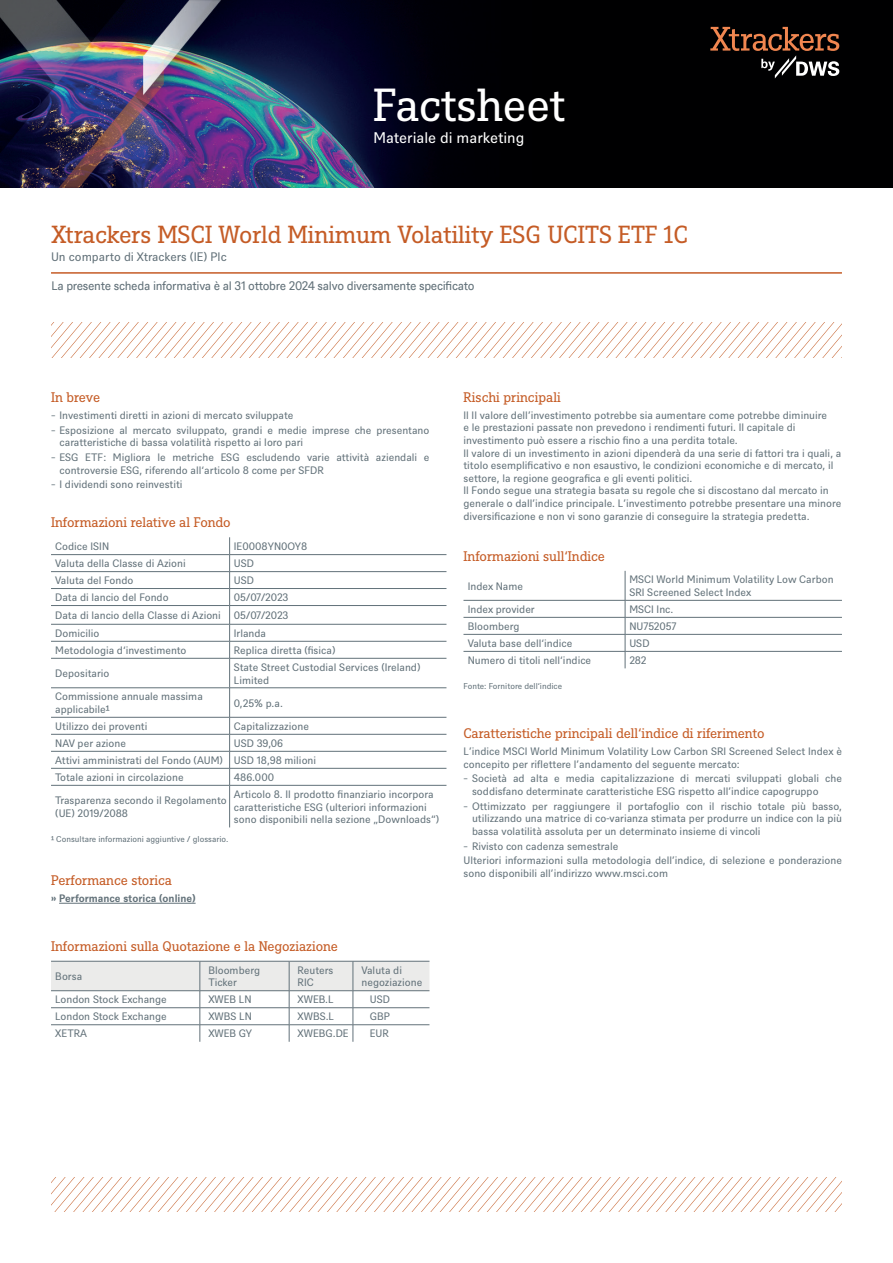
<style>
.page{position:relative;width:893px;height:1263px;background:#fff}
.page>*{position:absolute;margin:0;border:0;box-sizing:border-box;transform-origin:0 0}
.t1{font:45px "DWS Slab";letter-spacing:-.01em;color:#fff}
.t2{font:24px "DWS Slab";color:#c55c26}
.t3{font:15px "DWS Sans";color:#fff}
.t4{font:13.5px "DWS Slab";letter-spacing:-.005em;color:#c55c26}
.t5{font:12px "DWS Sans TT";letter-spacing:-.025em;color:#627179}
.t6{font:12px "DWS Sans";color:#627179}
.t7{font:10.5px/12.6px "DWS Sans";color:#627179}
.t8{font:700 10.5px "DWS Sans";color:#627179}
.t9{font:8.25px "DWS Sans";color:#627179}
</style>
<div class="page">
<img style="left:0;top:0;width:893px;height:188px">
<hr style="left:59px;top:903px;width:137px;height:1px;background:#627179">
<hr style="left:51px;top:554px;width:179px;height:1px;background:#627179">
<hr style="left:230px;top:554px;width:216px;height:1px;background:#627179">
<hr style="left:51px;top:571px;width:179px;height:1px;background:#627179">
<hr style="left:230px;top:571px;width:216px;height:1px;background:#627179">
<hr style="left:51px;top:588px;width:179px;height:1px;background:#627179">
<hr style="left:230px;top:588px;width:216px;height:1px;background:#627179">
<hr style="left:51px;top:605px;width:179px;height:1px;background:#627179">
<hr style="left:230px;top:605px;width:216px;height:1px;background:#627179">
<hr style="left:51px;top:624px;width:179px;height:1px;background:#627179">
<hr style="left:230px;top:624px;width:216px;height:1px;background:#627179">
<hr style="left:51px;top:641px;width:179px;height:1px;background:#627179">
<hr style="left:230px;top:641px;width:216px;height:1px;background:#627179">
<hr style="left:51px;top:658px;width:179px;height:1px;background:#627179">
<hr style="left:230px;top:658px;width:216px;height:1px;background:#627179">
<hr style="left:51px;top:687px;width:179px;height:1px;background:#627179">
<hr style="left:230px;top:687px;width:216px;height:1px;background:#627179">
<hr style="left:51px;top:717px;width:179px;height:1px;background:#627179">
<hr style="left:230px;top:717px;width:216px;height:1px;background:#627179">
<hr style="left:51px;top:734px;width:179px;height:1px;background:#627179">
<hr style="left:51px;top:751px;width:179px;height:1px;background:#627179">
<hr style="left:51px;top:768px;width:179px;height:1px;background:#627179">
<hr style="left:51px;top:785px;width:179px;height:1px;background:#627179">
<hr style="left:230px;top:785px;width:216px;height:1px;background:#627179">
<hr style="left:230px;top:734px;width:216px;height:1px;background:#627179">
<hr style="left:230px;top:751px;width:216px;height:1px;background:#627179">
<hr style="left:230px;top:768px;width:216px;height:1px;background:#627179">
<svg style="left:229px;top:537px;width:1px;height:121px"></svg>
<hr style="left:229px;top:658px;width:1px;height:30px;background:#627179">
<svg style="left:229px;top:688px;width:1px;height:97px"></svg>
<hr style="left:229px;top:785px;width:1px;height:42px;background:#627179">
<svg style="left:51px;top:961px;width:378px;height:81px"></svg>
<hr style="left:463px;top:600px;width:162px;height:1px;background:#627179">
<hr style="left:625px;top:600px;width:217px;height:1px;background:#627179">
<hr style="left:463px;top:617px;width:162px;height:1px;background:#627179">
<hr style="left:625px;top:617px;width:217px;height:1px;background:#627179">
<hr style="left:463px;top:634px;width:162px;height:1px;background:#627179">
<hr style="left:625px;top:634px;width:217px;height:1px;background:#627179">
<hr style="left:463px;top:651px;width:162px;height:1px;background:#627179">
<hr style="left:625px;top:651px;width:217px;height:1px;background:#627179">
<svg style="left:625px;top:571px;width:1px;height:97px"></svg>
<hr style="left:51px;top:272px;width:791px;height:2px;background:#c55c26">
<svg style="left:52px;top:322px;width:790px;height:35px"></svg>
<svg style="left:51px;top:1177px;width:791px;height:35px"></svg>
<svg style="left:710px;top:27px;width:129px;height:51px;background:#3a2921"></svg>
<h1 class="t1" style="left:373px;top:74px;width:193px">Factsheet</h1>
<h3 class="t3" style="left:373px;top:127px;width:152px">Materiale di marketing</h3>
<h2 class="t2" style="left:51px;top:218px;width:638px">Xtrackers MSCI World Minimum Volatility ESG UCITS ETF 1C</h2>
<p class="t6" style="left:51px;top:249px;width:177px">Un comparto di Xtrackers (IE) Plc</p>
<p class="t5" style="left:51px;top:278px;width:425px">La presente scheda informativa è al 31 ottobre 2024 salvo diversamente specificato</p>
<p class="t4" style="left:51px;top:388px;width:51px">In breve</p>
<p class="t7" style="left:51px;top:407px;width:380px;line-height:14.7px">̵ Investimenti diretti in azioni di mercato sviluppate<br>̵ Esposizione al mercato sviluppato, grandi e medie imprese che presentano</p>
<p class="t7" style="left:51px;top:434px;width:380px;line-height:14.7px;text-indent:9px">caratteristiche di bassa volatilità rispetto ai loro pari<br>̵ ESG ETF: Migliora le metriche ESG escludendo varie attività aziendali e</p>
<p class="t7" style="left:51px;top:462px;width:274px;line-height:14.7px;text-indent:9px">controversie ESG, riferendo all‘articolo 8 come per SFDR ̵ I dividendi sono reinvestiti</p>
<p class="t4" style="left:51px;top:513px;width:181px">Informazioni relative al Fondo</p>
<p class="t7" style="left:55px;top:539px;width:55px">Codice ISIN</p>
<p class="t7" style="left:234px;top:539px;width:75px">IE0008YN0OY8</p>
<p class="t7" style="left:55px;top:557px;width:132px">Valuta della Classe di Azioni</p>
<p class="t7" style="left:234px;top:557px;width:22px">USD</p>
<p class="t7" style="left:55px;top:574px;width:80px">Valuta del Fondo</p>
<p class="t7" style="left:234px;top:574px;width:22px">USD</p>
<p class="t7" style="left:55px;top:590px;width:115px">Data di lancio del Fondo</p>
<p class="t7" style="left:55px;top:588px;width:235px;line-height:17.9px;text-align:justify;text-indent:179px">05/07/2023<br>Data di lancio della Classe di Azioni 05/07/2023<br>Domicilio</p>
<p class="t7" style="left:234px;top:626px;width:34px">Irlanda</p>
<p class="t7" style="left:55px;top:643px;width:133px">Metodologia d‘investimento</p>
<p class="t7" style="left:234px;top:643px;width:103px">Replica diretta (fisica)</p>
<p class="t7" style="left:55px;top:666px;width:56px">Depositario</p>
<p class="t7" style="left:234px;top:660px;width:188px">State Street Custodial Services (Ireland)<br>Limited</p>
<p class="t7" style="left:55px;top:690px;width:149px">Commissione annuale massima applicabile¹</p>
<p class="t7" style="left:234px;top:696px;width:51px">0,25% p.a.</p>
<p class="t7" style="left:55px;top:719px;width:94px">Utilizzo dei proventi</p>
<p class="t7" style="left:234px;top:719px;width:77px">Capitalizzazione</p>
<p class="t7" style="left:55px;top:736px;width:72px">NAV per azione</p>
<p class="t7" style="left:55px;top:734px;width:262px;line-height:17px;text-indent:179px">USD 39,06<br>Attivi amministrati del Fondo (AUM) USD 18,98 milioni<br>Totale azioni in circolazione</p>
<p class="t7" style="left:234px;top:770px;width:42px">486.000</p>
<p class="t7" style="left:55px;top:793px;width:173px">Trasparenza secondo il Regolamento (UE) 2019/2088</p>
<p class="t7" style="left:234px;top:787px;width:207px">Articolo 8. Il prodotto finanziario incorpora caratteristiche ESG (ulteriori informazioni sono disponibili nella sezione „Downloads“)</p>
<p class="t9" style="left:51px;top:833px;width:179px">¹ Consultare informazioni aggiuntive / glossario.</p>
<p class="t4" style="left:51px;top:871px;width:123px">Performance storica</p>
<p class="t8" style="left:51px;top:891px;width:146px">» Performance storica (online)</p>
<p class="t4" style="left:51px;top:937px;width:288px">Informazioni sulla Quotazione e la Negoziazione</p>
<p class="t7" style="left:55px;top:969px;width:28px">Borsa</p>
<p class="t7" style="left:208px;top:963px;width:53px">Bloomberg<br>Ticker</p>
<p class="t7" style="left:298px;top:963px;width:37px">Reuters<br>RIC</p>
<p class="t7" style="left:361px;top:963px;width:62px">Valuta di negoziazione</p>
<p class="t7" style="left:55px;top:993px;width:113px">London Stock Exchange</p>
<p class="t7" style="left:208px;top:993px;width:45px">XWEB LN</p>
<p class="t7" style="left:298px;top:993px;width:37px">XWEB.L</p>
<p class="t7" style="left:370px;top:993px;width:22px">USD</p>
<p class="t7" style="left:55px;top:1010px;width:113px">London Stock Exchange</p>
<p class="t7" style="left:208px;top:1010px;width:45px">XWBS LN</p>
<p class="t7" style="left:298px;top:1010px;width:38px">XWBS.L</p>
<p class="t7" style="left:370px;top:1010px;width:22px">GBP</p>
<p class="t7" style="left:55px;top:1027px;width:33px">XETRA</p>
<p class="t7" style="left:208px;top:1027px;width:45px">XWEB GY</p>
<p class="t7" style="left:298px;top:1027px;width:52px">XWEBG.DE</p>
<p class="t7" style="left:370px;top:1027px;width:20px">EUR</p>
<p class="t4" style="left:463px;top:388px;width:99px">Rischi principali</p>
<p class="t7" style="left:463px;top:408px;width:379px">Il Il valore dell’investimento potrebbe sia aumentare come potrebbe diminuire<br>e le prestazioni passate non prevedono i rendimenti futuri. Il capitale di investimento può essere a rischio fino a una perdita totale.<br>Il valore di un investimento in azioni dipenderà da una serie di fattori tra i quali, a titolo esemplificativo e non esaustivo, le condizioni economiche e di mercato, il settore, la regione geografica e gli eventi politici.<br>Il Fondo segue una strategia basata su regole che si discostano dal mercato in generale o dall’indice principale. L’investimento potrebbe presentare una minore diversificazione e non vi sono garanzie di conseguire la strategia predetta.</p>
<p class="t4" style="left:463px;top:547px;width:143px">Informazioni sull‘Indice</p>
<p class="t7" style="left:468px;top:579px;width:57px">Index Name</p>
<p class="t7" style="left:629px;top:573px;width:206px">MSCI World Minimum Volatility Low Carbon<br>SRI Screened Select Index</p>
<p class="t7" style="left:468px;top:602px;width:68px">Index provider</p>
<p class="t7" style="left:629px;top:602px;width:46px">MSCI Inc.</p>
<p class="t7" style="left:468px;top:619px;width:53px">Bloomberg</p>
<p class="t7" style="left:629px;top:619px;width:49px">NU752057</p>
<p class="t7" style="left:468px;top:636px;width:106px">Valuta base dell‘indice</p>
<p class="t7" style="left:629px;top:636px;width:22px">USD</p>
<p class="t7" style="left:468px;top:653px;width:125px">Numero di titoli nell‘indice</p>
<p class="t7" style="left:629px;top:653px;width:19px">282</p>
<p class="t9" style="left:463px;top:680px;width:100px">Fonte: Fornitore dell‘indice</p>
<p class="t4" style="left:463px;top:724px;width:303px">Caratteristiche principali dell‘indice di riferimento</p>
<p class="t7" style="left:463px;top:744px;width:380px">L’indice MSCI World Minimum Volatility Low Carbon SRI Screened Select Index è concepito per riflettere l’andamento del seguente mercato:</p>
<p class="t7" style="left:472px;top:772px;width:371px;text-indent:-9px">̵ Società ad alta e media capitalizzazione di mercati sviluppati globali che soddisfano determinate caratteristiche ESG rispetto all’indice capogruppo</p>
<p class="t7" style="left:472px;top:799px;width:371px;text-align:justify;text-indent:-9px">̵ Ottimizzato per raggiungere il portafoglio con il rischio totale più basso, utilizzando una matrice di co-varianza stimata per produrre un indice con la più bassa volatilità assoluta per un determinato insieme di vincoli</p>
<p class="t7" style="left:463px;top:838px;width:380px;line-height:14.7px">̵ Rivisto con cadenza semestrale<br>Ulteriori informazioni sulla metodologia dell’indice, di selezione e ponderazione</p>
<p class="t7" style="left:463px;top:866px;width:206px">sono disponibili all’indirizzo www.msci.com</p>
</div>
